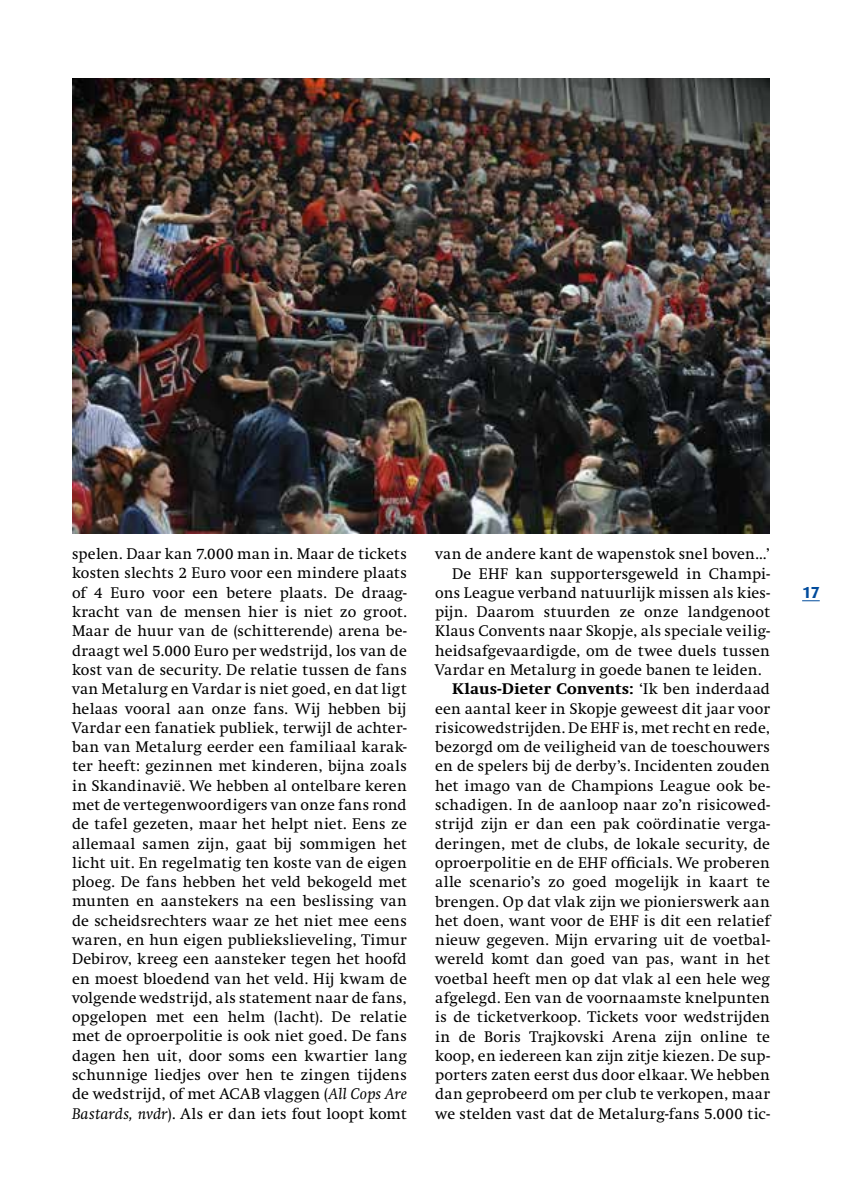
<style>
.page{position:relative;width:842px;height:1191px;background:#fff}
.page>*{position:absolute;margin:0;border:0;box-sizing:border-box;transform-origin:0 0}
.t1{font:16px/19.2px "Swift";letter-spacing:.01em;color:#000;text-align:justify}
.t2{font:800 16px "Swift";letter-spacing:.01em;color:#000}
.t3{font:700 16px "Dax";color:#004b9c}
.s1{font-style:italic}
.s2{font-weight:400}
</style>
<div class="page">
<svg style="left:802px;top:600px;width:18px;height:1px"></svg>
<img style="left:72px;top:78px;width:697px;height:455px">
<p class="t1" style="left:72px;top:544px;width:336px">spelen. Daar kan 7.000 man in. Maar de tickets kosten slechts 2 Euro voor een mindere plaats of 4 Euro voor een betere plaats. De draag&shy;kracht van de mensen hier is niet zo groot.<br>Maar de huur van de (schitterende) arena be&shy;draagt wel 5.000 Euro per wedstrijd, los van de kost van de security. De relatie tussen de fans van Metalurg en Vardar is niet goed, en dat ligt helaas vooral aan onze fans. Wij hebben bij Vardar een fanatiek publiek, terwijl de achter&shy;ban van Metalurg eerder een familiaal karak&shy;ter heeft: gezinnen met kinderen, bijna zoals in Skandinavië. We hebben al ontelbare keren met de vertegenwoordigers van onze fans rond de tafel gezeten, maar het helpt niet. Eens ze allemaal samen zijn, gaat bij sommigen het licht uit. En regelmatig ten koste van de eigen ploeg. De fans hebben het veld bekogeld met munten en aanstekers na een beslissing van de scheidsrechters waar ze het niet mee eens waren, en hun eigen publiekslieveling, Timur Debirov, kreeg een aansteker tegen het hoofd en moest bloedend van het veld. Hij kwam de volgende wedstrijd, als statement naar de fans, opgelopen met een helm (lacht). De relatie met de oproerpolitie is ook niet goed. De fans dagen hen uit, door soms een kwartier lang schunnige liedjes over hen te zingen tijdens de wedstrijd, of met ACAB vlaggen (<span class="s1">All Cops Are Bastards, nvdr</span>). Als er dan iets fout loopt komt</p>
<p class="t1" style="left:435px;top:545px;width:336px">van de andere kant de wapenstok snel boven…’</p>
<p class="t1" style="left:452px;top:564px;width:319px">De EHF kan supportersgeweld in Champi-</p>
<p class="t1" style="left:435px;top:583px;width:336px">ons League verband natuurlijk missen als kies-</p>
<p class="t1" style="left:435px;top:602px;width:336px">pijn. Daarom stuurden ze onze landgenoot</p>
<p class="t1" style="left:435px;top:622px;width:336px">Klaus Convents naar Skopje, als speciale veilig-</p>
<p class="t1" style="left:435px;top:641px;width:336px">heidsafgevaardigde, om de twee duels tussen</p>
<p class="t1" style="left:435px;top:660px;width:328px">Vardar en Metalurg in goede banen te leiden.</p>
<p class="t2" style="left:452px;top:680px;width:319px">Klaus-Dieter Convents: <span class="s2">‘Ik ben inderdaad</span></p>
<p class="t1" style="left:435px;top:699px;width:336px">een aantal keer in Skopje geweest dit jaar voor</p>
<p class="t1" style="left:435px;top:718px;width:336px">risicowedstrijden. De EHF is, met recht en rede,</p>
<p class="t1" style="left:435px;top:737px;width:336px">bezorgd om de veiligheid van de toeschouwers</p>
<p class="t1" style="left:435px;top:757px;width:336px">en de spelers bij de derby’s. Incidenten zouden</p>
<p class="t1" style="left:435px;top:776px;width:336px">het imago van de Champions League ook be-</p>
<p class="t1" style="left:435px;top:795px;width:336px">schadigen. In de aanloop naar zo’n risicowed-</p>
<p class="t1" style="left:435px;top:815px;width:336px">strijd zijn er dan een pak coördinatie verga-</p>
<p class="t1" style="left:435px;top:834px;width:336px">deringen, met de clubs, de lokale security, de</p>
<p class="t1" style="left:435px;top:853px;width:336px">oproerpolitie en de EHF officials. We proberen</p>
<p class="t1" style="left:435px;top:872px;width:336px">alle scenario’s zo goed mogelijk in kaart te</p>
<p class="t1" style="left:435px;top:892px;width:336px">brengen. Op dat vlak zijn we pionierswerk aan</p>
<p class="t1" style="left:435px;top:911px;width:336px">het doen, want voor de EHF is dit een relatief</p>
<p class="t1" style="left:435px;top:930px;width:336px">nieuw gegeven. Mijn ervaring uit de voetbal-</p>
<p class="t1" style="left:435px;top:950px;width:336px">wereld komt dan goed van pas, want in het</p>
<p class="t1" style="left:435px;top:969px;width:336px">voetbal heeft men op dat vlak al een hele weg</p>
<p class="t1" style="left:435px;top:988px;width:336px">afgelegd. Een van de voornaamste knelpunten</p>
<p class="t1" style="left:435px;top:1007px;width:336px">is de ticketverkoop. Tickets voor wedstrijden</p>
<p class="t1" style="left:435px;top:1027px;width:336px">in de Boris Trajkovski Arena zijn online te</p>
<p class="t1" style="left:435px;top:1046px;width:336px">koop, en iedereen kan zijn zitje kiezen. De sup-</p>
<p class="t1" style="left:435px;top:1065px;width:336px">porters zaten eerst dus door elkaar. We hebben</p>
<p class="t1" style="left:435px;top:1084px;width:336px">dan geprobeerd om per club te verkopen, maar</p>
<p class="t1" style="left:435px;top:1104px;width:336px">we stelden vast dat de Metalurg-fans 5.000 tic-</p>
<p class="t3" style="left:802px;top:583px;width:19px">17</p>
</div>
